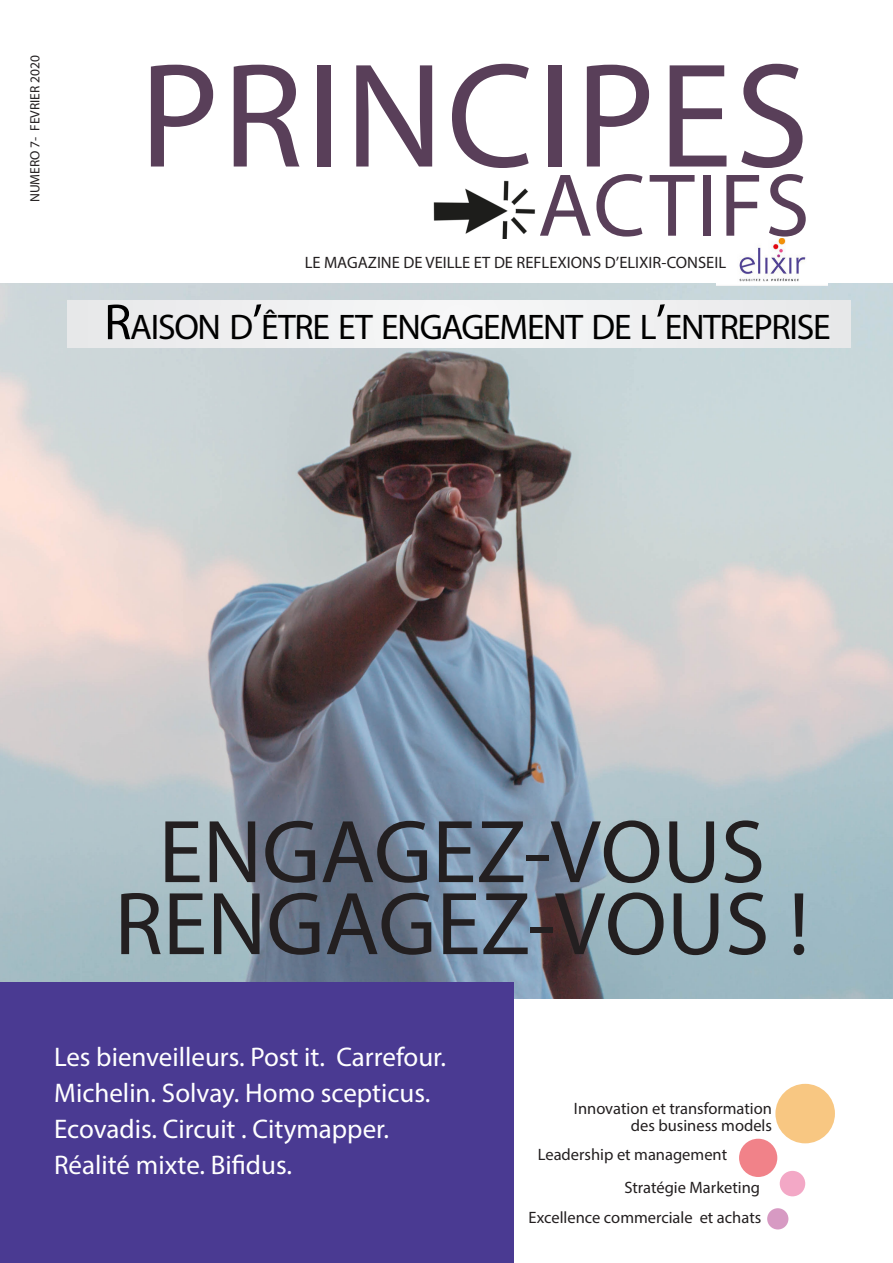
<style>
.page{position:relative;width:893px;height:1263px;background:#fff}
.page>*{position:absolute;margin:0;border:0;box-sizing:border-box;transform-origin:0 0}
.t1{font:150px "Myriad Pro";letter-spacing:.02em;color:#593f59}
.t2{font:90px/72px "Myriad Pro";color:#231f20;text-align:center}
.t3{font:90px "Myriad Pro";letter-spacing:.02em;color:#593f59}
.t4{font:35.7px "Myriad Pro";letter-spacing:-.035em;color:#000}
.t5{font:27px/36px "Myriad Pro";color:#fff}
.t6{font:16.5px/16.5px "Myriad Pro";color:#231f20;text-align:right}
.t7{font:13.5px "Myriad Pro";color:#231f20}
.s1{font-size:51px}
</style>
<div class="page">
<img style="left:0;top:283px;width:893px;height:715px">
<div style="left:0;top:982px;width:513px;height:280px;background:#4a3a92"></div>
<img style="left:717px;top:238px;width:110px;height:47px">
<img style="left:433px;top:180px;width:102px;height:59px">
<div style="left:775px;top:1084px;width:60px;height:59px;background:#f8c782;border-radius:50%"></div>
<div style="left:739px;top:1139px;width:38px;height:38px;background:#f18289;border-radius:50%"></div>
<div style="left:780px;top:1171px;width:25px;height:25px;background:#f3a8c6;border-radius:50%"></div>
<div style="left:767px;top:1208px;width:21px;height:21px;background:#d79ac3;border-radius:50%"></div>
<div style="left:67px;top:301px;width:784px;height:47px;background:#efeff0"></div>
<p class="t7" style="left:27px;top:202px;width:149px;rotate:-90deg">NUMERO 7- FEVRIER 2020</p>
<h1 class="t1" style="left:139px;top:24px;width:671px">PRINCIPES</h1>
<h2 class="t3" style="left:538px;top:150px;width:273px">ACTIFS</h2>
<p class="t6" style="left:305px;top:254px;width:423px">LE MAGAZINE DE VEILLE ET DE REFLEXIONS D’ELIXIR-CONSEIL</p>
<h3 class="t4" style="left:104px;top:305px;width:75px"><span class="s1">R</span>AISON</h3>
<h3 class="t4" style="left:229px;top:305px;width:173px">D<span class="s1">’</span>ÊTRE ET ENGAGE</h3>
<h3 class="t4" style="left:500px;top:305px;width:314px">MENT DE L<span class="s1">’</span>ENTREPRISE</h3>
<h2 class="t2" style="left:114px;top:814px;width:696px">ENGAGEZ-VOUS<br>RENGAGEZ-VOUS !</h2>
<h3 class="t5" style="left:54px;top:1039px;width:394px">Les bienveilleurs. Post it. Carrefour.<br>Michelin. Solvay. Homo scepticus.<br>Ecovadis. Circuit . Citymapper.<br>Réalité mixte. Bifidus.</h3>
<p class="t6" style="left:574px;top:1100px;width:200px">Innovation et transformation des business models</p>
<p class="t6" style="left:624px;top:1138px;width:137px;line-height:32.4px;text-align:left;text-indent:-87px">Leadership et management<br>Stratégie Marketing</p>
<p class="t6" style="left:529px;top:1209px;width:234px">Excellence commerciale et achats</p>
</div>
